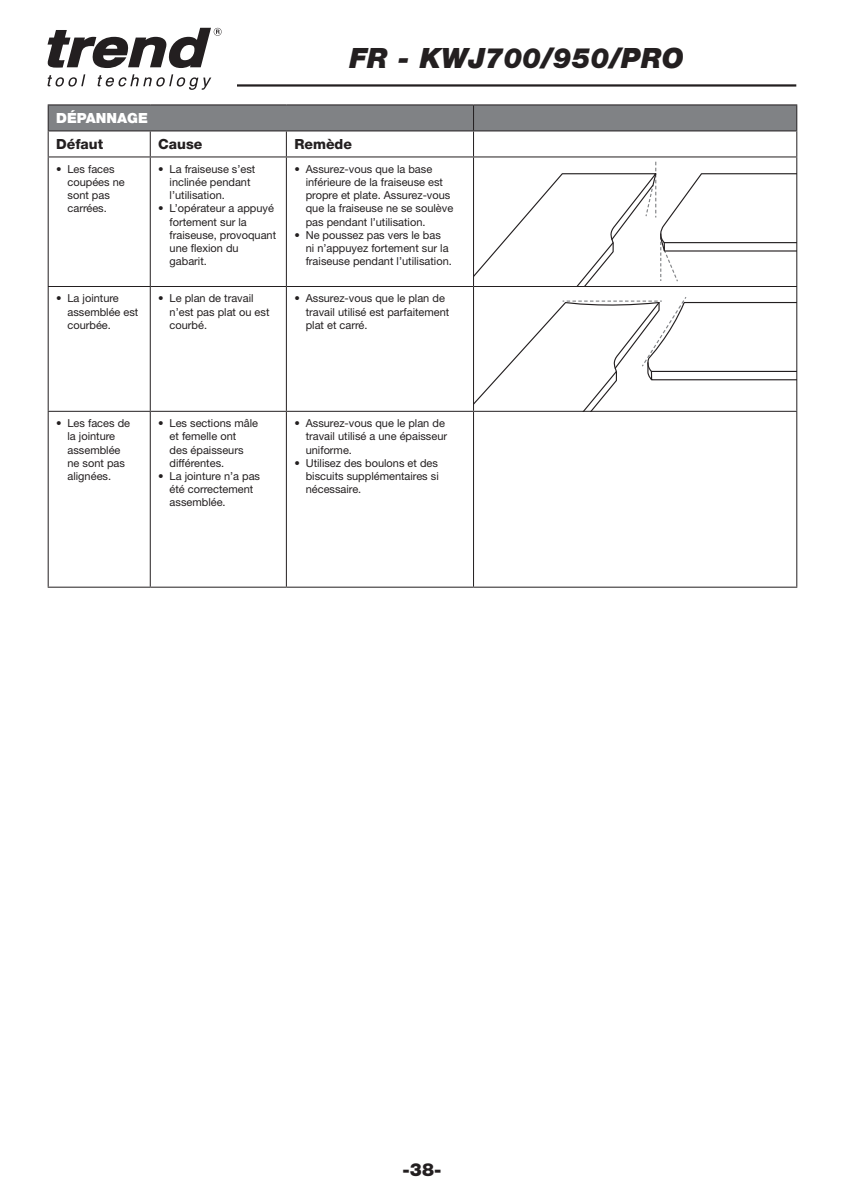
<style>
.page{position:relative;width:844px;height:1196px;background:#fff}
.page>*{position:absolute;margin:0;border:0;box-sizing:border-box;transform-origin:0 0}
.t1{font:italic 900 28px "Helvetica Neue LT Pro";color:#231f20}
.t2{font:900 18px "Helvetica Neue LT Pro";color:#231f20}
.table_copy_bold{font:800 14px "Helvetica Neue LT Pro";color:#231f20}
.table_title{font:900 14px "Helvetica Neue LT Pro";color:#fff}
.t3{font:11px/13.2px "Helvetica Neue LT Pro";color:#231f20}
</style>
<div class="page">
<hr style="left:177px;top:84px;width:619px;height:3px;background:#231f20">
<div style="left:26px;top:12px;width:211px;height:92px;background:#fff"></div>
<svg style="left:48px;top:74px;width:37px;height:12px"></svg>
<svg style="left:98px;top:74px;width:113px;height:16px"></svg>
<svg style="left:47px;top:28px;width:175px;height:40px"></svg>
<hr style="left:48px;top:104px;width:102px;height:1px;background:#231f20">
<hr style="left:150px;top:104px;width:136px;height:1px;background:#231f20">
<hr style="left:286px;top:104px;width:187px;height:1px;background:#231f20">
<hr style="left:473px;top:104px;width:324px;height:1px;background:#231f20">
<svg style="left:48px;top:105px;width:749px;height:51px"></svg>
<hr style="left:48px;top:156px;width:102px;height:1px;background:#231f20">
<hr style="left:48px;top:157px;width:1px;height:129px;background:#231f20">
<hr style="left:150px;top:156px;width:136px;height:1px;background:#231f20">
<hr style="left:150px;top:157px;width:1px;height:129px;background:#231f20">
<hr style="left:286px;top:156px;width:187px;height:1px;background:#231f20">
<hr style="left:286px;top:157px;width:1px;height:129px;background:#231f20">
<hr style="left:473px;top:156px;width:324px;height:1px;background:#231f20">
<hr style="left:473px;top:157px;width:1px;height:129px;background:#231f20">
<hr style="left:796px;top:157px;width:1px;height:129px;background:#231f20">
<hr style="left:48px;top:286px;width:102px;height:1px;background:#231f20">
<hr style="left:48px;top:287px;width:1px;height:124px;background:#231f20">
<hr style="left:150px;top:286px;width:136px;height:1px;background:#231f20">
<hr style="left:150px;top:287px;width:1px;height:124px;background:#231f20">
<hr style="left:286px;top:286px;width:187px;height:1px;background:#231f20">
<hr style="left:286px;top:287px;width:1px;height:124px;background:#231f20">
<hr style="left:473px;top:286px;width:324px;height:1px;background:#231f20">
<hr style="left:473px;top:287px;width:1px;height:124px;background:#231f20">
<hr style="left:796px;top:287px;width:1px;height:124px;background:#231f20">
<hr style="left:48px;top:411px;width:102px;height:1px;background:#231f20">
<hr style="left:48px;top:412px;width:1px;height:174px;background:#231f20">
<hr style="left:150px;top:411px;width:136px;height:1px;background:#231f20">
<hr style="left:150px;top:412px;width:1px;height:174px;background:#231f20">
<hr style="left:286px;top:411px;width:187px;height:1px;background:#231f20">
<hr style="left:286px;top:412px;width:1px;height:174px;background:#231f20">
<hr style="left:473px;top:411px;width:324px;height:1px;background:#231f20">
<hr style="left:473px;top:412px;width:1px;height:174px;background:#231f20">
<hr style="left:796px;top:412px;width:1px;height:174px;background:#231f20">
<hr style="left:48px;top:586px;width:102px;height:1px;background:#231f20">
<hr style="left:150px;top:586px;width:136px;height:1px;background:#231f20">
<hr style="left:286px;top:586px;width:187px;height:1px;background:#231f20">
<hr style="left:473px;top:586px;width:324px;height:1px;background:#231f20">
<svg style="left:474px;top:162px;width:322px;height:123px"></svg>
<svg style="left:473px;top:297px;width:323px;height:114px"></svg>
<h1 class="t1" style="left:349px;top:41px;width:336px">FR - KWJ700/950/PRO</h1>
<p class="table_title" style="left:56px;top:109px;width:93px">DÉPANNAGE</p>
<p class="table_copy_bold" style="left:56px;top:136px;width:48px">Défaut</p>
<p class="table_copy_bold" style="left:158px;top:136px;width:46px">Cause</p>
<p class="table_copy_bold" style="left:294px;top:136px;width:59px">Remède</p>
<p class="t3" style="left:68px;top:162px;width:59px;text-indent:-11px">• Les faces coupées ne sont pas carrées.</p>
<p class="t3" style="left:170px;top:162px;width:87px;text-indent:-11px">• La fraiseuse s’est inclinée pendant l’utilisation.</p>
<p class="t3" style="left:306px;top:162px;width:149px;text-indent:-11px">• Assurez-vous que la base inférieure de la fraiseuse est propre et plate. Assurez-vous que la fraiseuse ne se soulève pas pendant l’utilisation.</p>
<p class="t3" style="left:306px;top:228px;width:148px;text-indent:-11px">• Ne poussez pas vers le bas ni n’appuyez fortement sur la fraiseuse pendant l’utilisation.</p>
<p class="t3" style="left:170px;top:202px;width:108px;text-indent:-11px">• L’opérateur a appuyé fortement sur la fraiseuse, provoquant une flexion du gabarit.</p>
<p class="t3" style="left:68px;top:291px;width:72px;text-indent:-11px">• La jointure assemblée est courbée.</p>
<p class="t3" style="left:170px;top:291px;width:101px;text-indent:-11px">• Le plan de travail n’est pas plat ou est courbé.</p>
<p class="t3" style="left:306px;top:291px;width:145px;text-indent:-11px">• Assurez-vous que le plan de travail utilisé est parfaitement plat et carré.</p>
<p class="t3" style="left:68px;top:416px;width:64px;text-indent:-11px">• Les faces de la jointure assemblée ne sont pas alignées.</p>
<p class="t3" style="left:170px;top:416px;width:90px;text-indent:-11px">• Les sections mâle et femelle ont<br>des épaisseurs différentes.</p>
<p class="t3" style="left:170px;top:469px;width:92px;text-indent:-11px">• La jointure n’a pas été correctement assemblée.</p>
<p class="t3" style="left:306px;top:416px;width:143px;text-indent:-11px">• Assurez-vous que le plan de travail utilisé a une épaisseur uniforme.</p>
<p class="t3" style="left:306px;top:456px;width:135px;text-align:justify;text-indent:-11px">• Utilisez des boulons et des biscuits supplémentaires si nécessaire.</p>
<h2 class="t2" style="left:402px;top:1158px;width:40px">-38-</h2>
</div>
